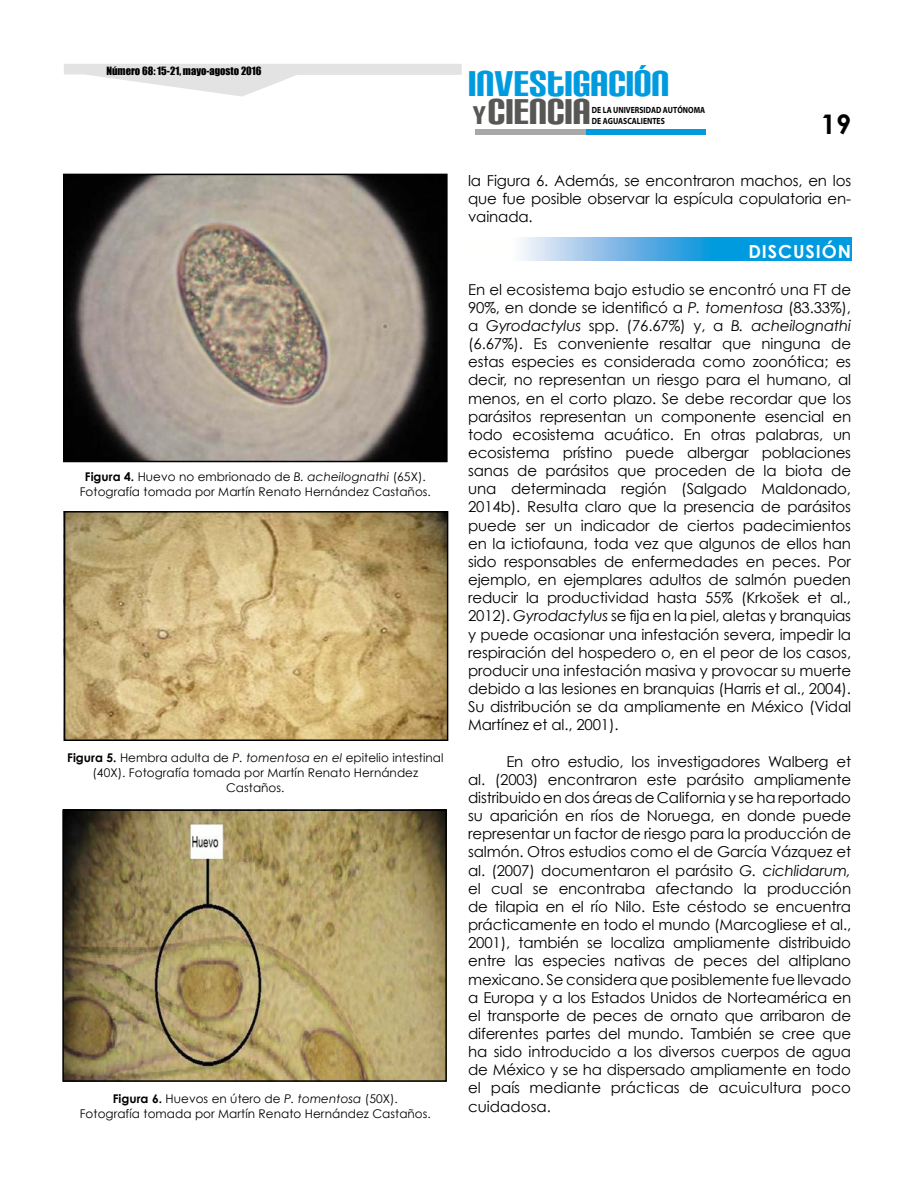
<style>
.page{position:relative;width:915px;height:1191px;background:#fff}
.page>*{position:absolute;margin:0;border:0;box-sizing:border-box;transform-origin:0 0}
.t1{font:43.05px "Carbon Block";color:#009bde}
.t2{font:43.05px "Carbon Block";color:#575756}
.t3{font:700 27px "Century Gothic";color:#000}
.t4{font:700 18px "Century Gothic";letter-spacing:.05em;color:#fff}
.t5{font:15px/18.1px "Century Gothic";letter-spacing:-.01em;color:#000;text-align:justify}
.t6{font:12px/15px "Century Gothic";letter-spacing:.005em;color:#000;text-align:center}
.t7{font:10.5px "Impact";color:#000}
.t8{font:700 9px/10.5px "Myriad Pro";color:#000;scale:.85 1}
.s1{font-weight:700}
.s2{font-style:italic}
.s3{font-size:30.75px}
</style>
<div class="page">
<svg style="left:64px;top:64px;width:397px;height:33px"></svg>
<div style="left:475px;top:129px;width:213px;height:6px;background:#a8a8a7"></div>
<div style="left:586px;top:129px;width:119px;height:6px;background:#009bde"></div>
<svg style="left:521px;top:238px;width:329px;height:23px;background:#49aee3"></svg>
<img style="left:66px;top:177px;width:378px;height:282px">
<div style="left:63px;top:174px;width:384px;height:288px;border:2px solid #000"></div>
<img style="left:67px;top:514px;width:378px;height:224px">
<img style="left:65px;top:812px;width:378px;height:266px">
<div style="left:64px;top:511px;width:384px;height:230px;border:2px solid #000"></div>
<div style="left:62px;top:809px;width:384px;height:272px;border:2px solid #000"></div>
<p class="t7" style="left:106px;top:64px;width:157px">Número 68: 15-21, mayo-agosto 2016</p>
<p class="t6" style="left:80px;top:469px;width:352px"><span class="s1">Figura 4.</span> Huevo no embrionado de <span class="s2">B. acheilognathi</span> (65X).<br>Fotografía tomada por Martín Renato Hernández Castaños.</p>
<p class="t6" style="left:67px;top:749px;width:377px"><span class="s1">Figura 5.</span> Hembra adulta de <span class="s2">P. tomentosa en el</span> epitelio intestinal (40X). Fotografía tomada por Martín Renato Hernández<br>Castaños.</p>
<p class="t6" style="left:80px;top:1091px;width:352px"><span class="s1">Figura 6.</span> Huevos en útero de <span class="s2">P. tomentosa</span> (50X).<br>Fotografía tomada por Martín Renato Hernández Castaños.</p>
<h1 class="t1" style="left:468px;top:62px;width:203px">INVESTIGACIÓN</h1>
<h1 class="t2" style="left:472px;top:91px;width:120px"><span class="s3">Y</span> CIENCIA</h1>
<p class="t8" style="left:591px;top:105px;width:135px">DE LA UNIVERSIDAD AUTÓNOMA<br>DE AGUASCALIENTES</p>
<h2 class="t3" style="left:820px;top:107px;width:32px">19</h2>
<p class="t5" style="left:468px;top:171px;width:384px">la Figura 6. Además, se encontraron machos, en los que fue posible observar la espícula copulatoria en&shy;vainada.</p>
<p class="t4" style="left:748px;top:240px;width:104px">DISCUSIÓN</p>
<p class="t5" style="left:468px;top:280px;width:384px">En el ecosistema bajo estudio se encontró una FT de 90%, en donde se identificó a <span class="s2">P. tomentosa</span> (83.33%), a <span class="s2">Gyrodactylus</span> spp. (76.67%) y, a <span class="s2">B. acheilognathi </span>(6.67%). Es conveniente resaltar que ninguna de estas especies es considerada como zoonótica; es decir, no representan un riesgo para el humano, al menos, en el corto plazo. Se debe recordar que los parásitos representan un componente esencial en todo ecosistema acuático. En otras palabras, un ecosistema prístino puede albergar poblaciones sanas de parásitos que proceden de la biota de una determinada región (Salgado Maldonado, 2014b). Resulta claro que la presencia de parásitos puede ser un indicador de ciertos padecimientos en la ictiofauna, toda vez que algunos de ellos han sido responsables de enfermedades en peces. Por ejemplo, en ejemplares adultos de salmón pueden reducir la productividad hasta 55% (Krkošek et al., 2012). <span class="s2">Gyrodactylus</span> se fija en la piel, aletas y branquias y puede ocasionar una infestación severa, impedir la respiración del hospedero o, en el peor de los casos, producir una infestación masiva y provocar su muerte debido a las lesiones en branquias (Harris et al., 2004).<br>Su distribución se da ampliamente en México (Vidal Martínez et al., 2001).</p>
<p class="t5" style="left:468px;top:752px;width:384px;text-indent:38px">En otro estudio, los investigadores Walberg et al. (2003) encontraron este parásito ampliamente distribuido en dos áreas de California y se ha reportado su aparición en ríos de Noruega, en donde puede representar un factor de riesgo para la producción de salmón. Otros estudios como el de García Vázquez et al. (2007) documentaron el parásito <span class="s2">G. cichlidarum, </span>el cual se encontraba afectando la producción de tilapia en el río Nilo. Este céstodo se encuentra prácticamente en todo el mundo (Marcogliese et al., 2001), también se localiza ampliamente distribuido entre las especies nativas de peces del altiplano mexicano. Se considera que posiblemente fue llevado a Europa y a los Estados Unidos de Norteamérica en el transporte de peces de ornato que arribaron de diferentes partes del mundo. También se cree que ha sido introducido a los diversos cuerpos de agua de México y se ha dispersado ampliamente en todo el país mediante prácticas de acuicultura poco cuidadosa.</p>
</div>
